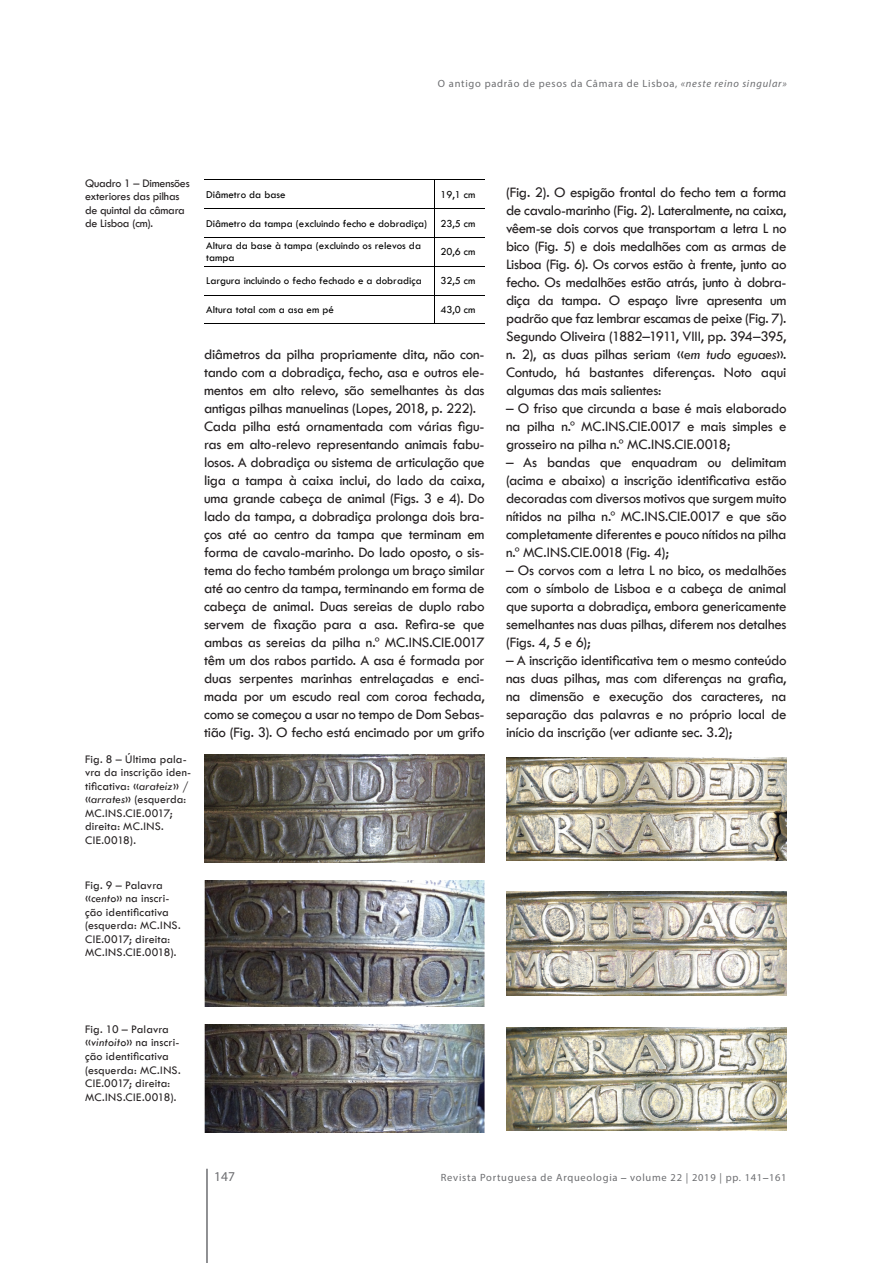
<style>
.page{position:relative;width:893px;height:1263px;background:#fff}
.page>*{position:absolute;margin:0;border:0;box-sizing:border-box;transform-origin:0 0}
.t1{font:15px/18px "Tw Cen";letter-spacing:-.025em;color:#231f20;text-align:justify}
.t2{font:13.5px "Myriad Pro";color:#6c6d70}
.t3{font:12px/13.5px "Tw Cen";letter-spacing:.01em;color:#231f20}
.t4{font:12px/13.5px "Tw Cen";letter-spacing:-.02em;color:#231f20}
.t5{font:10.95px/23px "Tw Cen";color:#000}
.t6{font:10.5px "Myriad Pro";letter-spacing:.07em;color:#6c6d70}
.s1{font-style:italic}
.s2{font-family:"Tw Cen"}
</style>
<div class="page">
<hr style="left:206px;top:1169px;width:2px;height:94px;background:#6c6d70">
<img style="left:506px;top:1027px;width:281px;height:103px">
<img style="left:204px;top:1025px;width:281px;height:108px">
<img style="left:506px;top:892px;width:281px;height:104px">
<img style="left:506px;top:757px;width:281px;height:103px">
<img style="left:204px;top:881px;width:281px;height:126px">
<img style="left:204px;top:755px;width:281px;height:108px">
<hr style="left:204px;top:180px;width:230px;height:1px;background:#000">
<hr style="left:435px;top:180px;width:50px;height:1px;background:#000">
<hr style="left:204px;top:208px;width:230px;height:1px;background:#000">
<hr style="left:435px;top:208px;width:50px;height:1px;background:#000">
<hr style="left:204px;top:237px;width:230px;height:1px;background:#000">
<hr style="left:435px;top:237px;width:50px;height:1px;background:#000">
<hr style="left:204px;top:266px;width:230px;height:1px;background:#000">
<hr style="left:435px;top:266px;width:50px;height:1px;background:#000">
<hr style="left:204px;top:295px;width:230px;height:1px;background:#000">
<hr style="left:435px;top:295px;width:50px;height:1px;background:#000">
<hr style="left:204px;top:324px;width:230px;height:1px;background:#000">
<svg style="left:434px;top:180px;width:1px;height:144px"></svg>
<hr style="left:435px;top:324px;width:50px;height:1px;background:#000">
<p class="t6" style="left:438px;top:77px;width:350px">O antigo padrão de pesos da Câmara de Lisboa, <span class="s1">«neste reino singular»</span></p>
<p class="t4" style="left:85px;top:176px;width:106px">Quadro 1 – Dimensões exteriores das pilhas de quintal da câmara de Lisboa (cm).</p>
<p class="t3" style="left:85px;top:752px;width:108px">Fig. 8 – Última pala&shy;vra da inscrição iden&shy;tificativa: «<span class="s1">arateiz</span>» / «<span class="s1">arrates</span>» (esquerda:<br>MC.INS.CIE.0017;</p>
<p class="t3" style="left:85px;top:820px;width:80px">direita: MC.INS.<br>CIE.0018).</p>
<p class="t3" style="left:85px;top:878px;width:97px">Fig. 9 – Palavra «<span class="s1">cento</span>» na inscri&shy;ção identificativa (esquerda: MC.INS.<br>CIE.0017; direita:<br>MC.INS.CIE.0018).</p>
<p class="t5" style="left:206px;top:183px;width:81px">Diâmetro da base</p>
<p class="t5" style="left:440px;top:183px;width:37px">19,1 cm</p>
<p class="t5" style="left:206px;top:212px;width:271px">Diâmetro da tampa (excluindo fecho e dobradiça) 23,5 cm<br>Altura da base à tampa (excluindo os relevos da</p>
<p class="t5" style="left:206px;top:246px;width:30px">tampa</p>
<p class="t5" style="left:440px;top:240px;width:37px">20,6 cm</p>
<p class="t5" style="left:206px;top:269px;width:217px">Largura incluindo o fecho fechado e a dobradiça</p>
<p class="t5" style="left:440px;top:269px;width:37px">32,5 cm</p>
<p class="t5" style="left:206px;top:298px;width:129px">Altura total com a asa em pé</p>
<p class="t5" style="left:440px;top:298px;width:37px">43,0 cm</p>
<p class="t1" style="left:204px;top:345px;width:282px">diâmetros da pilha propriamente dita, não con&shy;tando com a dobradiça, fecho, asa e outros ele&shy;mentos em alto relevo, são semelhantes às das antigas pilhas manuelinas (Lopes, 2018, p. 222).</p>
<p class="t1" style="left:204px;top:417px;width:282px">Cada pilha está ornamentada com várias figu&shy;ras em alto-relevo representando animais fabu&shy;losos. A dobradiça ou sistema de articulação que liga a tampa à caixa inclui, do lado da caixa, uma grande cabeça de animal (Figs. 3 e 4). Do lado da tampa, a dobradiça prolonga dois bra&shy;ços até ao centro da tampa que terminam em forma de cavalo-marinho. Do lado oposto, o sis&shy;tema do fecho também prolonga um braço similar até ao centro da tampa, terminando em forma de cabeça de animal. Duas sereias de duplo rabo servem de fixação para a asa. Refira-se que ambas as sereias da pilha n.º MC.INS.CIE.0017 têm um dos rabos partido. A asa é formada por duas serpentes marinhas entrelaçadas e enci&shy;mada por um escudo real com coroa fechada, como se começou a usar no tempo de Dom Sebas&shy;tião (Fig. 3). O fecho está encimado por um grifo</p>
<p class="t1" style="left:506px;top:183px;width:282px">(Fig. 2). O espigão frontal do fecho tem a forma de cavalo-marinho (Fig. 2). Lateralmente, na caixa, vêem-se dois corvos que transportam a letra L no bico (Fig. 5) e dois medalhões com as armas de Lisboa (Fig. 6). Os corvos estão à frente, junto ao fecho. Os medalhões estão atrás, junto à dobra&shy;diça da tampa. O espaço livre apresenta um padrão que faz lembrar escamas de peixe (Fig. 7).</p>
<p class="t1" style="left:506px;top:327px;width:282px">Segundo Oliveira (1882–1911, VIII, pp. 394–395, n. 2), as duas pilhas seriam «<span class="s1">em tudo eguaes</span>».<br>Contudo, há bastantes diferenças. Noto aqui algumas das mais salientes:</p>
<p class="t1" style="left:506px;top:399px;width:282px">– O friso que circunda a base é mais elaborado na pilha n.º MC.INS.CIE.0017 e mais simples e grosseiro na pilha n.º MC.INS.CIE.0018;</p>
<p class="t1" style="left:506px;top:453px;width:282px">– As bandas que enquadram ou delimitam (acima e abaixo) a inscrição identificativa estão decoradas com diversos motivos que surgem muito nítidos na pilha n.º MC.INS.CIE.0017 e que são completamente diferentes e pouco nítidos na pilha n.º MC.INS.CIE.0018 (Fig. 4);</p>
<p class="t1" style="left:506px;top:561px;width:282px">– Os corvos com a letra L no bico, os medalhões com o símbolo de Lisboa e a cabeça de animal que suporta a dobradiça, embora genericamente semelhantes nas duas pilhas, diferem nos detalhes (Figs. 4, 5 e 6);</p>
<p class="t1" style="left:506px;top:651px;width:282px">– A inscrição identificativa tem o mesmo conteúdo nas duas pilhas, mas com diferenças na grafia, na dimensão e execução dos caracteres, na separação das palavras e no próprio local de início da inscrição (ver adiante sec. 3.2);</p>
<p class="t3" style="left:85px;top:1022px;width:97px">Fig. 10 – Palavra «<span class="s1">vintoito</span>» na inscri&shy;ção identificativa (esquerda: MC.INS.<br>CIE.0017; direita:<br>MC.INS.CIE.0018).</p>
<p class="t2" style="left:214px;top:1168px;width:22px">147</p>
<p class="t6" style="left:441px;top:1171px;width:347px">Revista Portuguesa de Arqueologia <span class="s2">–</span> volume 22 | 2019 | pp. 141<span class="s2">–</span>161</p>
</div>
